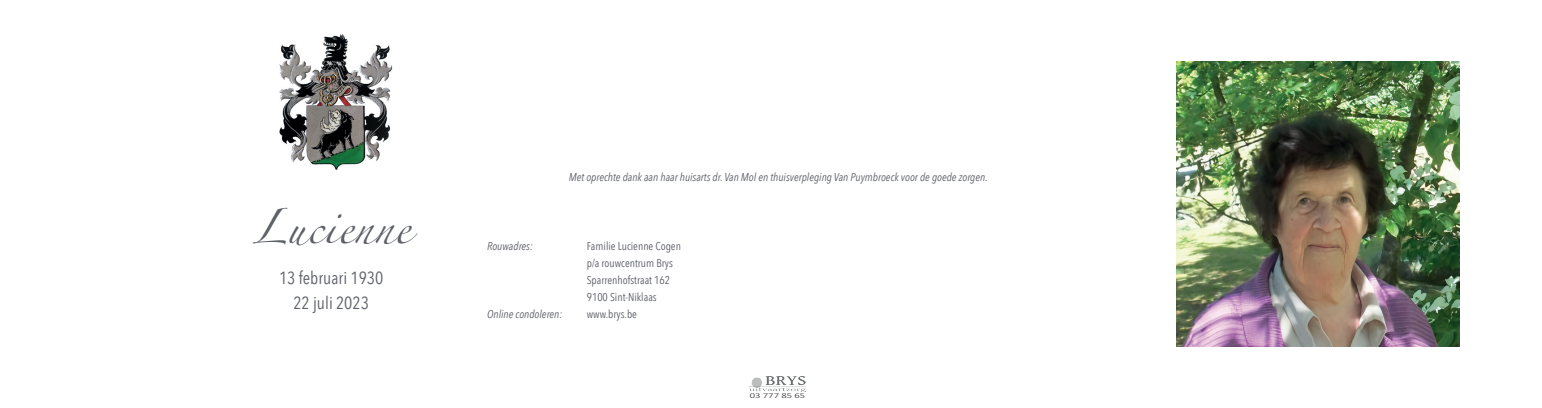
<style>
.page{position:relative;width:1542px;height:408px;background:#fff}
.page>*{position:absolute;margin:0;border:0;box-sizing:border-box;transform-origin:0 0}
.t1{font:31.25px "Zapfino";color:#5d6067}
.t2{font:17.5px/24.5px "Avenir Next Condensed";color:#5d6067;text-align:center}
.t3{font:italic 11.25px "Avenir Next Condensed";color:#5d6067}
.t4{font:11.25px/17px "Avenir Next Condensed";color:#5d6067}
.t5{font:300 7.5px "Calibri";color:#231f20;scale:1.41 1}
</style>
<div class="page">
<img style="left:749px;top:376px;width:56px;height:15px">
<img style="left:1176px;top:62px;width:283px;height:284px">
<img style="left:279px;top:34px;width:114px;height:136px">
<h1 class="t1" style="left:252px;top:213px;width:160px">Lucienne</h1>
<h2 class="t2" style="left:279px;top:265px;width:106px">13 februari 1930<br>22 juli 2023</h2>
<p class="t3" style="left:569px;top:170px;width:420px">Met oprechte dank aan haar huisarts dr. Van Mol en thuisverpleging Van Puymbroeck voor de goede zorgen.</p>
<p class="t3" style="left:487px;top:239px;width:47px">Rouwadres:</p>
<p class="t4" style="left:587px;top:236px;width:96px">Familie Lucienne Cogen p/a rouwcentrum Brys<br>Sparrenhofstraat 162<br>9100 Sint-Niklaas</p>
<p class="t3" style="left:487px;top:307px;width:77px">Online condoleren:</p>
<p class="t4" style="left:587px;top:305px;width:52px">www.brys.be</p>
<p class="t5" style="left:749px;top:390px;width:41px">03 777 85 65</p>
</div>
